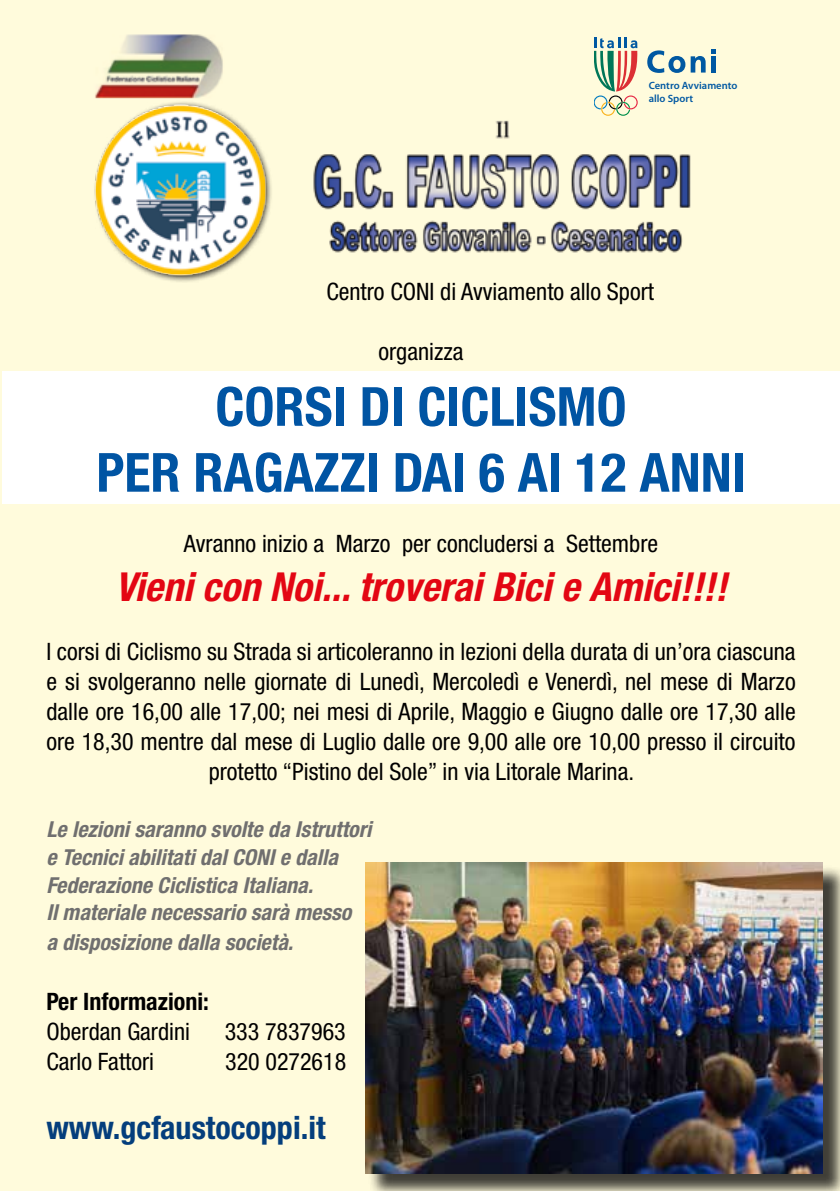
<style>
.page{position:relative;width:840px;height:1191px;background:#fff}
.page>*{position:absolute;margin:0;border:0;box-sizing:border-box;transform-origin:0 0}
.t1{font:700 condensed 54px/65.8px "Helvetica Neue";color:#0054a3;text-align:center}
.t2{font:italic 700 condensed 40px "Helvetica Neue";color:#e30613}
.t3{font:700 condensed 32px "Helvetica Neue";color:#043e7c}
.t4{font:condensed 24px/30px "Helvetica Neue";color:#000;text-align:center}
.t5{font:700 condensed 24px "Helvetica Neue";color:#000}
.t6{font:italic 700 condensed 22px/27.6px "Helvetica Neue";color:#706f6f}
.t7{font:600 10.6px/12.6px "Myriad Pro";color:#0058a2}
</style>
<div class="page">
<div style="left:0;top:0;width:839px;height:1191px;background:#fffbdc"></div>
<img style="left:105px;top:34px;width:586px;height:219px">
<div style="left:593px;top:37px;width:152px;height:78px;background:#fffbdc"></div>
<svg style="left:594px;top:37px;width:43px;height:78px"></svg>
<svg style="left:647px;top:49px;width:68px;height:24px"></svg>
<div style="left:710px;top:56px;width:5px;height:16px;background:#0058a2"></div>
<div style="left:2px;top:371px;width:837px;height:133px;background:#fff"></div>
<div style="left:368px;top:865px;width:471px;height:326px;background:#000;opacity:.75"></div>
<img style="left:365px;top:862px;width:457px;height:311px">
<img style="left:94px;top:79px;width:187px;height:203px">
<p class="t7" style="left:648px;top:79px;width:90px">Centro Avviamento allo Sport</p>
<p class="t4" style="left:326px;top:276px;width:329px">Centro CONI di Avviamento allo Sport</p>
<p class="t4" style="left:378px;top:336px;width:86px">organizza</p>
<h1 class="t1" style="left:96px;top:373px;width:650px">CORSI DI CICLISMO<br>PER RAGAZZI DAI 6 AI 12 ANNI</h1>
<p class="t4" style="left:184px;top:528px;width:475px">Avranno inizio a Marzo per concludersi a Settembre</p>
<h2 class="t2" style="left:115px;top:562px;width:613px">Vieni con Noi... troverai Bici e Amici!!!!</h2>
<p class="t4" style="left:46px;top:637px;width:750px">I corsi di Ciclismo su Strada si articoleranno in lezioni della durata di un’ora ciascuna e si svolgeranno nelle giornate di Lunedì, Mercoledì e Venerdì, nel mese di Marzo dalle ore 16,00 alle 17,00; nei mesi di Aprile, Maggio e Giugno dalle ore 17,30 alle ore 18,30 mentre dal mese di Luglio dalle ore 9,00 alle ore 10,00 presso il circuito protetto “Pistino del Sole” in via Litorale Marina.</p>
<p class="t6" style="left:46px;top:815px;width:326px">Le lezioni saranno svolte da Istruttori e Tecnici abilitati dal CONI e dalla Federazione Ciclistica Italiana.<br>Il materiale necessario sarà messo</p>
<p class="t6" style="left:46px;top:928px;width:248px">a disposizione dalla società.</p>
<p class="t5" style="left:46px;top:986px;width:164px">Per Informazioni:</p>
<p class="t4" style="left:46px;top:1016px;width:145px">Oberdan Gardini</p>
<p class="t4" style="left:224px;top:1016px;width:122px">333 7837963</p>
<p class="t4" style="left:46px;top:1046px;width:109px">Carlo Fattori</p>
<p class="t4" style="left:225px;top:1046px;width:122px">320 0272618</p>
<h3 class="t3" style="left:46px;top:1108px;width:280px">www.gcfaustocoppi.it</h3>
</div>
